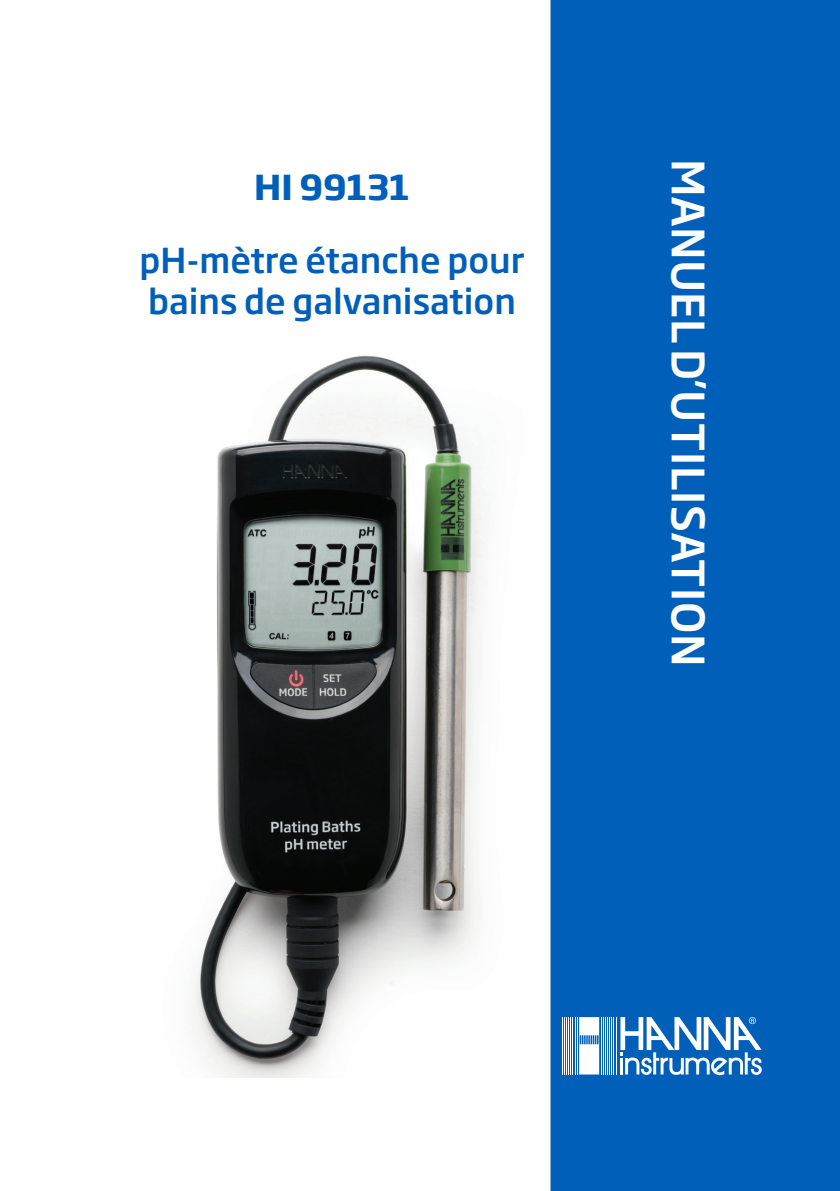
<style>
.page{position:relative;width:840px;height:1191px;background:#fff}
.page>*{position:absolute;margin:0;border:0;box-sizing:border-box;transform-origin:0 0}
.t1{font:500 44px "Soho Gothic Pro";letter-spacing:.015em;color:#fff}
.t2{font:500 34px/40.8px "Soho Gothic Pro";color:#005fb9}
.Titles_left{font:700 34px "Soho Gothic Pro";color:#005fb9}
</style>
<div class="page">
<div style="left:550px;top:0;width:289px;height:1191px;background:#005fb9"></div>
<hr style="left:563px;top:1017px;width:1px;height:57px;background:#fff">
<hr style="left:566px;top:1017px;width:1px;height:57px;background:#fff">
<hr style="left:568px;top:1017px;width:1px;height:57px;background:#fff">
<hr style="left:570px;top:1017px;width:1px;height:57px;background:#fff">
<hr style="left:572px;top:1017px;width:1px;height:57px;background:#fff">
<hr style="left:574px;top:1017px;width:1px;height:57px;background:#fff">
<hr style="left:576px;top:1017px;width:1px;height:57px;background:#fff">
<hr style="left:600px;top:1017px;width:1px;height:57px;background:#fff">
<hr style="left:602px;top:1017px;width:1px;height:57px;background:#fff">
<hr style="left:604px;top:1017px;width:1px;height:57px;background:#fff">
<hr style="left:606px;top:1017px;width:1px;height:57px;background:#fff">
<hr style="left:609px;top:1017px;width:1px;height:57px;background:#fff">
<hr style="left:611px;top:1017px;width:1px;height:57px;background:#fff">
<hr style="left:613px;top:1017px;width:1px;height:57px;background:#fff">
<hr style="left:615px;top:1017px;width:1px;height:57px;background:#fff">
<svg style="left:620px;top:1017px;width:141px;height:58px"></svg>
<svg style="left:578px;top:1017px;width:21px;height:57px"></svg>
<hr style="left:561px;top:1017px;width:1px;height:57px;background:#fff">
<img style="left:194px;top:355px;width:289px;height:722px">
<p class="Titles_left" style="left:254px;top:160px;width:157px">HI 99131</p>
<p class="t2" style="left:139px;top:238px;width:386px">pH-mètre étanche pour bains de galvanisation</p>
<p class="t1" style="left:722px;top:159px;width:509px;rotate:90deg">MANUEL D’UTILISATION</p>
</div>
